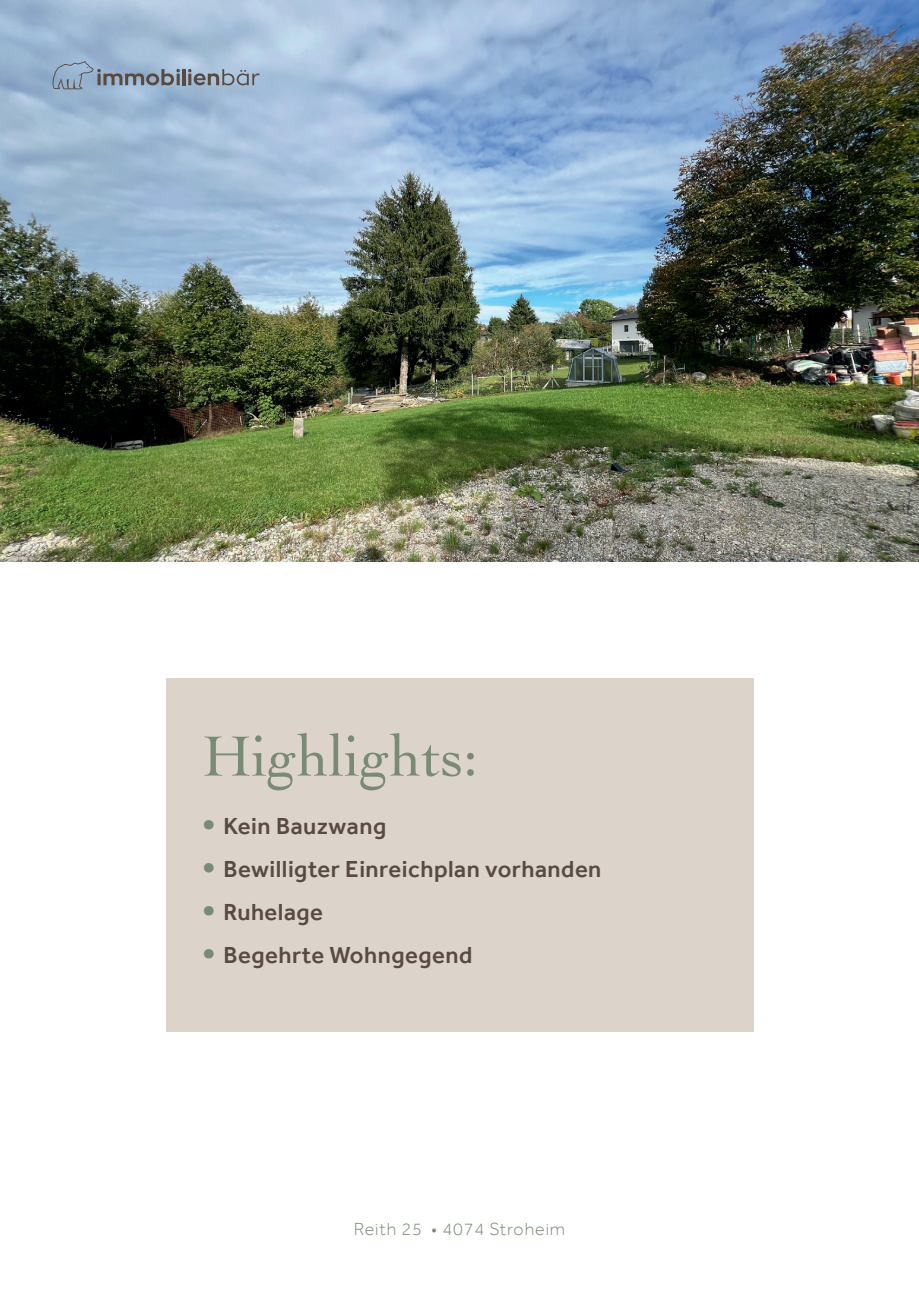
<style>
.page{position:relative;width:919px;height:1289px;background:#fff}
.page>*{position:absolute;margin:0;border:0;box-sizing:border-box;transform-origin:0 0}
.t1{font:59.55px "Cochin";color:#7a8b75}
.t2{font:500 23.85px "Effra";letter-spacing:.02em;color:#594a41}
.t3{font:300 18px "Effra";letter-spacing:.05em;color:#7a8b75}
.s1{font-size:35.7px;color:#7a8b75}
</style>
<div class="page">
<img style="left:0;top:0;width:918px;height:561px">
<div style="left:166px;top:678px;width:587px;height:353px;background:#dbd1c8"></div>
<hr style="left:182px;top:69px;width:3px;height:16px;background:#594a41">
<svg style="left:188px;top:69px;width:71px;height:16px"></svg>
<svg style="left:52px;top:61px;width:128px;height:28px"></svg>
<h1 class="t1" style="left:202px;top:716px;width:278px">Highlights:</h1>
<p class="t2" style="left:202px;top:812px;width:186px"><span class="s1">•</span> Kein Bauzwang</p>
<p class="t2" style="left:202px;top:855px;width:401px"><span class="s1">•</span> Bewilligter Einreichplan vorhanden</p>
<p class="t2" style="left:202px;top:897px;width:122px"><span class="s1">•</span> Ruhelage</p>
<p class="t2" style="left:202px;top:940px;width:272px"><span class="s1">•</span> Begehrte Wohngegend</p>
<p class="t3" style="left:354px;top:1217px;width:213px">Reith 25 • 4074 Stroheim</p>
</div>
